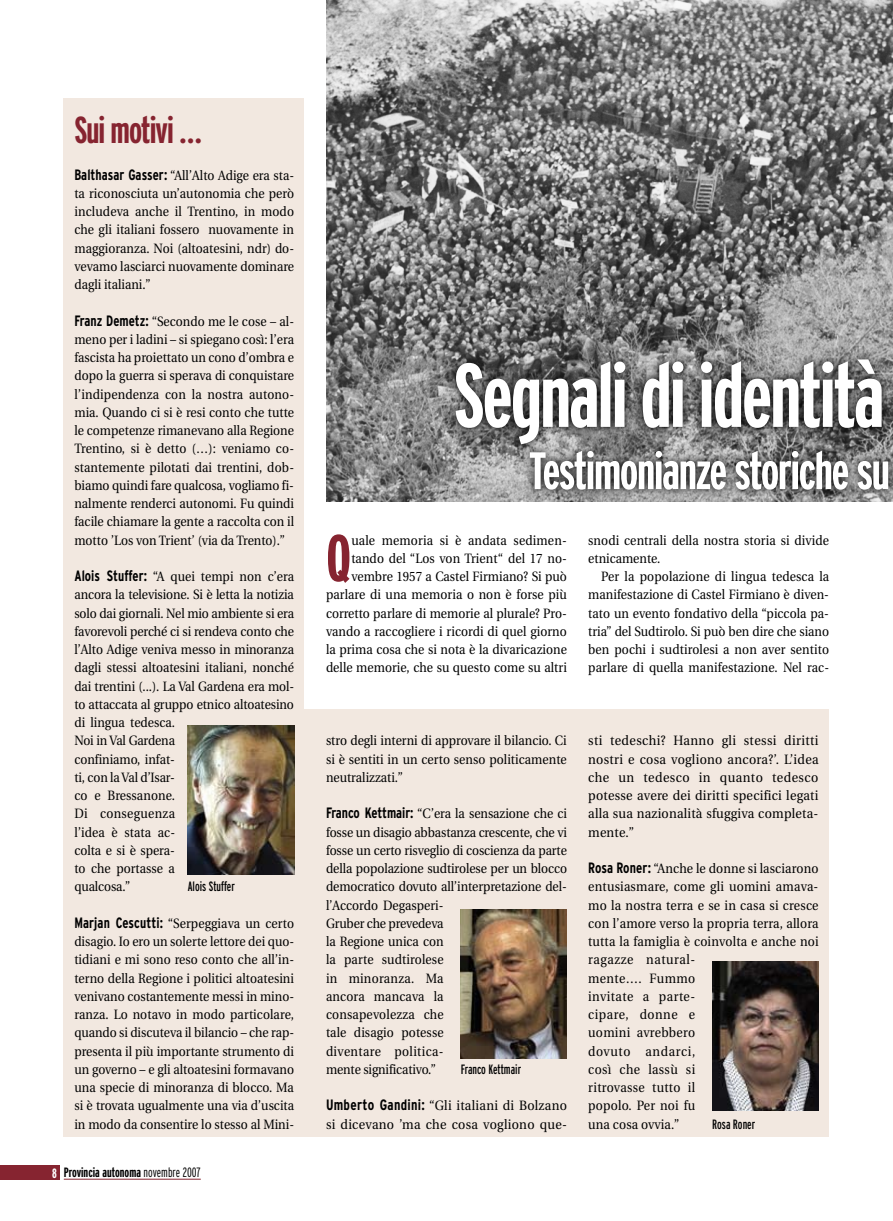
<style>
.page{position:relative;width:893px;height:1221px;background:#fff}
.page>*{position:absolute;margin:0;border:0;box-sizing:border-box;transform-origin:0 0}
.t1{font:700 extra-condensed 90px "Interstate";letter-spacing:-.025em;color:#fff}
.t2{font:700 extra-condensed 65.55px "Interstate";color:#862430}
.t3{font:700 extra-condensed 52.5px "Interstate";letter-spacing:-.025em;color:#fff}
.t4{font:700 extra-condensed 37.5px "Interstate";letter-spacing:-.025em;color:#862430}
.t5{font:13.5px/18.3px "Utopia";color:#000;text-align:justify;scale:.9 1}
.t6{font:13.5px/18.3px "Utopia";color:#000;scale:.91 1}
.t7{font:13.5px/18.3px "Utopia";color:#000;text-align:justify;scale:.93 1}
.t8{font:13.5px/18.3px "Utopia";letter-spacing:.02em;color:#000;scale:.93 1}
.t9{font:extra-condensed 13.5px "Interstate";color:#000}
.t10{font:700 extra-condensed 13.5px "Interstate";color:#000}
.s1{font-family:"Interstate";font-weight:700;font-stretch:condensed;font-size:15px}
.s2{color:#fff}
.s3{font-weight:300}
</style>
<div class="page">
<hr style="left:64px;top:1178px;width:137px;height:1px;background:#862430">
<div style="left:0;top:1164px;width:59px;height:15px;background:#862430"></div>
<div style="left:64px;top:99px;width:765px;height:1037px;background:#f2e8e0"></div>
<div style="left:305px;top:0;width:588px;height:708px;background:#fff"></div>
<img style="left:326px;top:0;width:567px;height:501px">
<img style="left:188px;top:725px;width:106px;height:149px">
<img style="left:461px;top:909px;width:106px;height:149px">
<svg style="left:520px;top:474px;width:373px;height:28px;background:#6e6e6e"></svg>
<svg style="left:446px;top:350px;width:447px;height:124px;background:#595959"></svg>
<img style="left:712px;top:961px;width:107px;height:149px">
<h3 class="t4" style="left:74px;top:109px;width:129px">Sui motivi …</h3>
<p class="t5" style="left:74px;top:166px;width:246px"><span class="s1">Balthasar Gasser:</span> “All’Alto Adige era sta&shy;ta riconosciuta un’autonomia che però includeva anche il Trentino, in modo che gli italiani fossero nuovamente in maggioranza. Noi (altoatesini, ndr) do&shy;vevamo lasciarci nuovamente dominare dagli italiani.”</p>
<p class="t5" style="left:74px;top:312px;width:246px"><span class="s1">Franz Demetz:</span> “Secondo me le cose – al&shy;meno per i ladini – si spiegano così: l’era fascista ha proiettato un cono d’ombra e dopo la guerra si sperava di conquistare l’indipendenza con la nostra autono&shy;mia. Quando ci si è resi conto che tutte le competenze rimanevano alla Regione Trentino, si è detto (…): veniamo co&shy;stantemente pilotati dai trentini, dob&shy;biamo quindi fare qualcosa, vogliamo fi&shy;nalmente renderci autonomi. Fu quindi facile chiamare la gente a raccolta con il motto ’Los von Trient’ (via da Trento).”</p>
<p class="t5" style="left:74px;top:567px;width:246px;text-align:left"><span class="s1">Alois Stuffer:</span> “A quei tempi non c’era ancora la televisione. Si è letta la notizia solo dai giornali. Nel mio ambiente si era favorevoli perché ci si rendeva conto che l’Alto Adige veniva messo in minoranza dagli stessi altoatesini italiani, nonché dai trentini (...). La Val Gardena era mol&shy;to attaccata al gruppo etnico altoatesino di lingua tedesca.<br>Noi in Val Gardena<br>confiniamo, infat-<br>ti, con la Val d’Isar-<br>co e Bressanone.<br>Di conseguenza<br>l’idea è stata ac-<br>colta e si è spera-<br>to che portasse a<br>qualcosa.”</p>
<p class="t5" style="left:74px;top:914px;width:246px"><span class="s1">Marjan Cescutti:</span> “Serpeggiava un certo disagio. Io ero un solerte lettore dei quo&shy;tidiani e mi sono reso conto che all’in&shy;terno della Regione i politici altoatesini venivano costantemente messi in mino&shy;ranza. Lo notavo in modo particolare, quando si discuteva il bilancio – che rap&shy;presenta il più importante strumento di un governo – e gli altoatesini formavano una specie di minoranza di blocco. Ma si è trovata ugualmente una via d’uscita in modo da consentire lo stesso al Mini-</p>
<p class="t9" style="left:188px;top:879px;width:49px">Alois Stuffer</p>
<p class="t10" style="left:52px;top:1164px;width:150px"><span class="s2">8</span> Provincia autonoma <span class="s3">novembre 2007</span></p>
<h1 class="t1" style="left:454px;top:345px;width:432px">Segnali di identità</h1>
<h3 class="t3" style="left:529px;top:441px;width:362px">Testimonianze storiche su</h3>
<h2 class="t2" style="left:326px;top:522px;width:27px">Q</h2>
<p class="t5" style="left:326px;top:531px;width:269px;text-align:right">uale memoria si è andata sedimen&shy;tando del “Los von Trient“ del 17 no&shy;vembre 1957 a Castel Firmiano? Si può parlare di una memoria o non è forse più corretto parlare di memorie al plurale? Pro&shy;vando a raccogliere i ricordi di quel giorno la prima cosa che si nota è la divaricazione delle memorie, che su questo come su altri</p>
<p class="t5" style="left:588px;top:531px;width:269px">snodi centrali della nostra storia si divide etnicamente.</p>
<p class="t5" style="left:588px;top:567px;width:269px;text-indent:13px">Per la popolazione di lingua tedesca la manifestazione di Castel Firmiano è diven&shy;tato un evento fondativo della “piccola pa&shy;tria” del Sudtirolo. Si può ben dire che siano ben pochi i sudtirolesi a non aver sentito parlare di quella manifestazione. Nel rac-</p>
<p class="t5" style="left:326px;top:731px;width:269px">stro degli interni di approvare il bilancio. Ci si è sentiti in un certo senso politicamente neutralizzati.”</p>
<p class="t5" style="left:326px;top:804px;width:269px;text-align:left"><span class="s1">Franco Kettmair:</span> “C’era la sensazione che ci fosse un disagio abbastanza crescente, che vi fosse un certo risveglio di coscienza da parte della popolazione sudtirolese per un blocco democratico dovuto all’interpretazione del&shy;l’Accordo Degasperi-<br>Gruber che prevedeva<br>la Regione unica con<br>la parte sudtirolese<br>in minoranza. Ma<br>ancora mancava la<br>consapevolezza che<br>tale disagio potesse<br>diventare politica-<br>mente significativo.”</p>
<p class="t8" style="left:326px;top:1096px;width:261px"><span class="s1">Umberto Gandini:</span> “Gli italiani di Bolzano si dicevano ’ma che cosa vogliono que-</p>
<p class="t9" style="left:461px;top:1061px;width:62px">Franco Kettmair</p>
<p class="t7" style="left:588px;top:731px;width:249px">sti tedeschi? Hanno gli stessi diritti nostri e cosa vogliono ancora?’. L’idea che un tedesco in quanto tedesco potesse avere dei diritti specifici legati alla sua nazionalità sfuggiva completa&shy;mente.”</p>
<p class="t6" style="left:588px;top:859px;width:255px"><span class="s1">Rosa Roner:</span> “Anche le donne si lasciarono entusiasmare, come gli uomini amava&shy;mo la nostra terra e se in casa si cresce con l’amore verso la propria terra, allora tutta la famiglia è coinvolta e anche noi ragazze natural-<br>mente…. Fummo<br>invitate a parte-<br>cipare, donne e<br>uomini avrebbero<br>dovuto andarci,<br>così che lassù si<br>ritrovasse tutto il<br>popolo. Per noi fu<br>una cosa ovvia.”</p>
<p class="t9" style="left:712px;top:1116px;width:44px">Rosa Roner</p>
</div>
